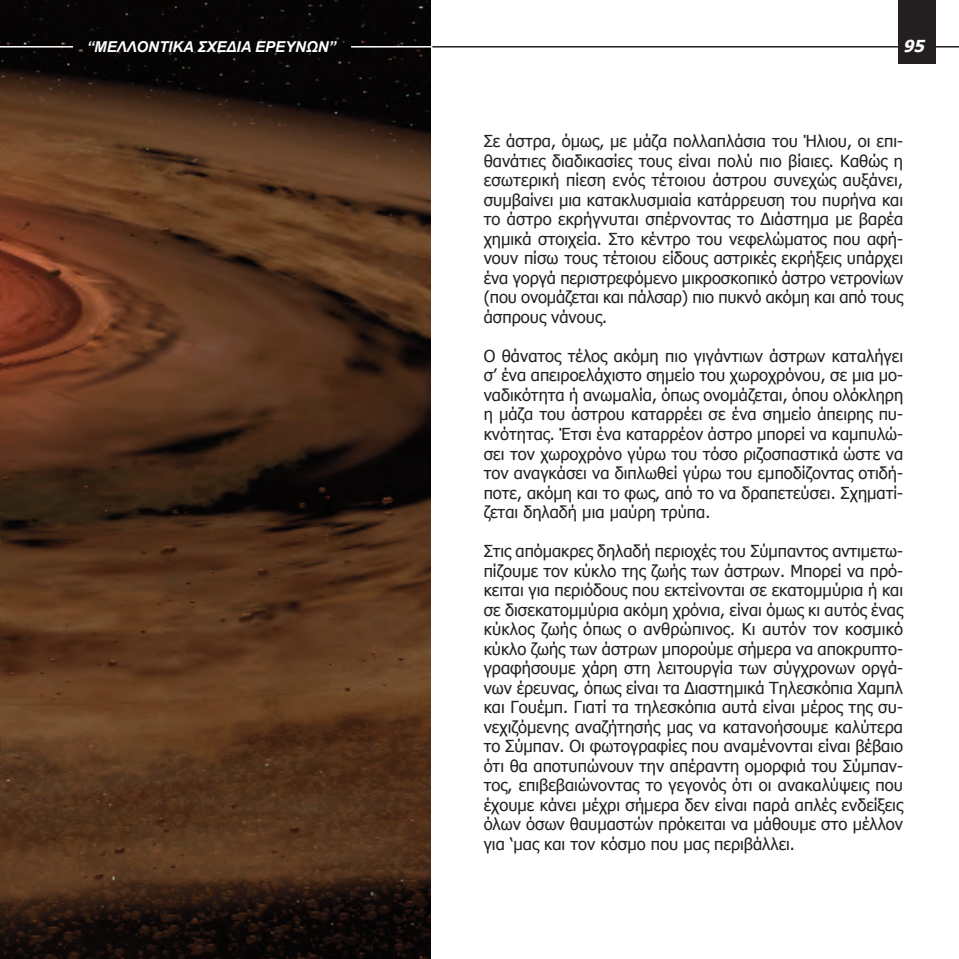
<style>
.page{position:relative;width:959px;height:959px;background:#fff}
.page>*{position:absolute;margin:0;border:0;box-sizing:border-box;transform-origin:0 0}
.t1{font:16.5px/19.5px "Tahoma";color:#231f20;text-align:justify}
.t2{font:italic 700 16.5px "Tahoma";color:#fff}
.t3{font:italic 700 15px "Arial";color:#fff}
</style>
<div class="page">
<img style="left:0;top:0;width:431px;height:959px">
<img style="left:0;top:468px;width:1px;height:364px">
<hr style="left:0;top:46px;width:73px;height:2px;background:#fff">
<hr style="left:351px;top:46px;width:86px;height:2px;background:#fff">
<div style="left:898px;top:0;width:37px;height:63px;background:#231f20"></div>
<hr style="left:432px;top:46px;width:527px;height:2px;background:#231f20">
<p class="t3" style="left:87px;top:39px;width:251px">“ΜΕΛΛΟΝΤΙΚΑ ΣΧΕΔΙΑ ΕΡΕΥΝΩΝ”</p>
<p class="t2" style="left:903px;top:36px;width:26px">95</p>
<p class="t1" style="left:484px;top:131px;width:421px">Σε άστρα, όμως, με μάζα πολλαπλάσια του Ήλιου, οι επι&shy;θανάτιες διαδικασίες τους είναι πολύ πιο βίαιες. Καθώς η εσωτερική πίεση ενός τέτοιου άστρου συνεχώς αυξάνει, συμβαίνει μια κατακλυσμιαία κατάρρευση του πυρήνα και το άστρο εκρήγνυται σπέρνοντας το Διάστημα με βαρέα χημικά στοιχεία. Στο κέντρο του νεφελώματος που αφή&shy;νουν πίσω τους τέτοιου είδους αστρικές εκρήξεις υπάρχει ένα γοργά περιστρεφόμενο μικροσκοπικό άστρο νετρονίων (που ονομάζεται και πάλσαρ) πιο πυκνό ακόμη και από τους άσπρους νάνους.</p>
<p class="t1" style="left:484px;top:346px;width:421px">Ο θάνατος τέλος ακόμη πιο γιγάντιων άστρων καταλήγει σ’ ένα απειροελάχιστο σημείο του χωροχρόνου, σε μια μο&shy;ναδικότητα ή ανωμαλία, όπως ονομάζεται, όπου ολόκληρη η μάζα του άστρου καταρρέει σε ένα σημείο άπειρης πυ&shy;κνότητας. Έτσι ένα καταρρέον άστρο μπορεί να καμπυλώ&shy;σει τον χωροχρόνο γύρω του τόσο ριζοσπαστικά ώστε να τον αναγκάσει να διπλωθεί γύρω του εμποδίζοντας οτιδή&shy;ποτε, ακόμη και το φως, από το να δραπετεύσει. Σχηματί&shy;ζεται δηλαδή μια μαύρη τρύπα.</p>
<p class="t1" style="left:484px;top:541px;width:421px">Στις απόμακρες δηλαδή περιοχές του Σύμπαντος αντιμετω&shy;πίζουμε τον κύκλο της ζωής των άστρων. Μπορεί να πρό&shy;κειται για περιόδους που εκτείνονται σε εκατομμύρια ή και σε δισεκατομμύρια ακόμη χρόνια, είναι όμως κι αυτός ένας κύκλος ζωής όπως ο ανθρώπινος. Κι αυτόν τον κοσμικό κύκλο ζωής των άστρων μπορούμε σήμερα να αποκρυπτο&shy;γραφήσουμε χάρη στη λειτουργία των σύγχρονων οργά&shy;νων έρευνας, όπως είναι τα Διαστημικά Τηλεσκόπια Χαμπλ και Γουέμπ. Γιατί τα τηλεσκόπια αυτά είναι μέρος της συ&shy;νεχιζόμενης αναζήτησής μας να κατανοήσουμε καλύτερα το Σύμπαν. Οι φωτογραφίες που αναμένονται είναι βέβαιο ότι θα αποτυπώνουν την απέραντη ομορφιά του Σύμπαν&shy;τος, επιβεβαιώνοντας το γεγονός ότι οι ανακαλύψεις που έχουμε κάνει μέχρι σήμερα δεν είναι παρά απλές ενδείξεις όλων όσων θαυμαστών πρόκειται να μάθουμε στο μέλλον για ‘μας και τον κόσμο που μας περιβάλλει.</p>
</div>
